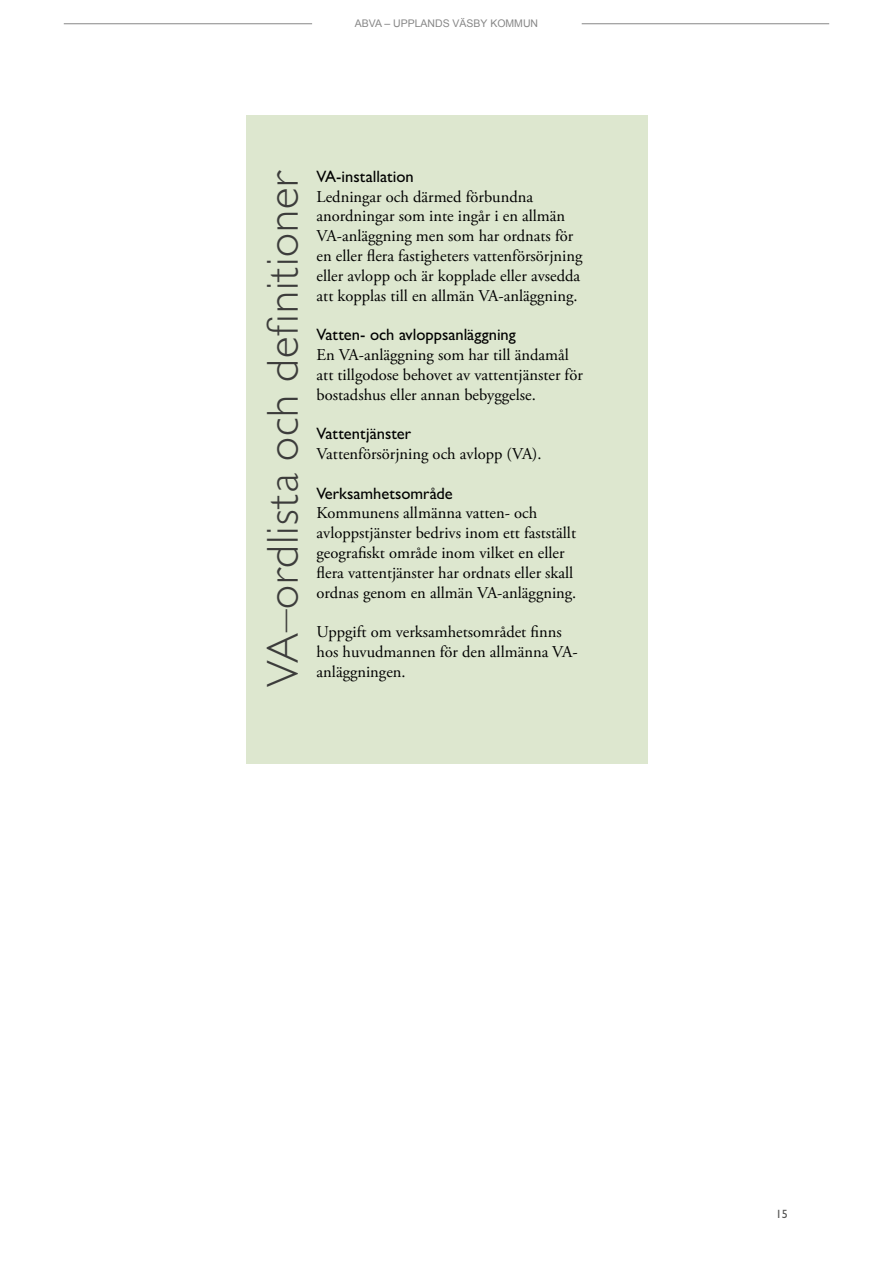
<style>
.page{position:relative;width:893px;height:1263px;background:#fff}
.page>*{position:absolute;margin:0;border:0;box-sizing:border-box;transform-origin:0 0}
.t1{font:300 45px "Gill Sans MT Pro";letter-spacing:.02em;color:#3c3c3b}
.t2{font:16.5px/19.8px "Adobe Garamond Pro";color:#000}
.t3{font:500 16.5px "Gill Sans MT Pro";color:#000}
.t4{font:500 12px "Gill Sans MT Pro";color:#575756}
.t5{font:10.5px "Arial";color:#878787}
</style>
<div class="page">
<hr style="left:64px;top:23px;width:248px;height:1px;background:#878787">
<hr style="left:582px;top:23px;width:247px;height:1px;background:#878787">
<div style="left:246px;top:116px;width:401px;height:648px;background:#dde7cf"></div>
<p class="t5" style="left:355px;top:16px;width:185px">ABVA – UPPLANDS VÄSBY KOMMUN</p>
<h1 class="t1" style="left:256px;top:687px;width:519px;rotate:-90deg">VA–ordlista och definitioner</h1>
<p class="t3" style="left:317px;top:166px;width:99px">VA-installation</p>
<p class="t2" style="left:317px;top:187px;width:267px">Ledningar och därmed förbundna anordningar som inte ingår i en allmän VA-anläggning men som har ordnats för en eller flera fastigheters vattenförsörjning eller avlopp och är kopplade eller avsedda att kopplas till en allmän VA-anläggning.</p>
<p class="t3" style="left:317px;top:325px;width:201px">Vatten- och avloppsanläggning</p>
<p class="t2" style="left:317px;top:345px;width:268px">En VA-anläggning som har till ändamål att tillgodose behovet av vattentjänster för bostadshus eller annan bebyggelse.</p>
<p class="t3" style="left:317px;top:424px;width:96px">Vattentjänster</p>
<p class="t2" style="left:317px;top:444px;width:227px">Vattenförsörjning och avlopp (VA).</p>
<p class="t3" style="left:317px;top:483px;width:138px">Verksamhetsområde</p>
<p class="t2" style="left:317px;top:504px;width:261px">Kommunens allmänna vatten- och avloppstjänster bedrivs inom ett fastställt geografiskt område inom vilket en eller flera vattentjänster har ordnats eller skall ordnas genom en allmän VA-anläggning.</p>
<p class="t2" style="left:317px;top:623px;width:263px">Uppgift om verksamhetsområdet finns hos huvudmannen för den allmänna VA&shy;anläggningen.</p>
<p class="t4" style="left:776px;top:1207px;width:13px">15</p>
</div>
